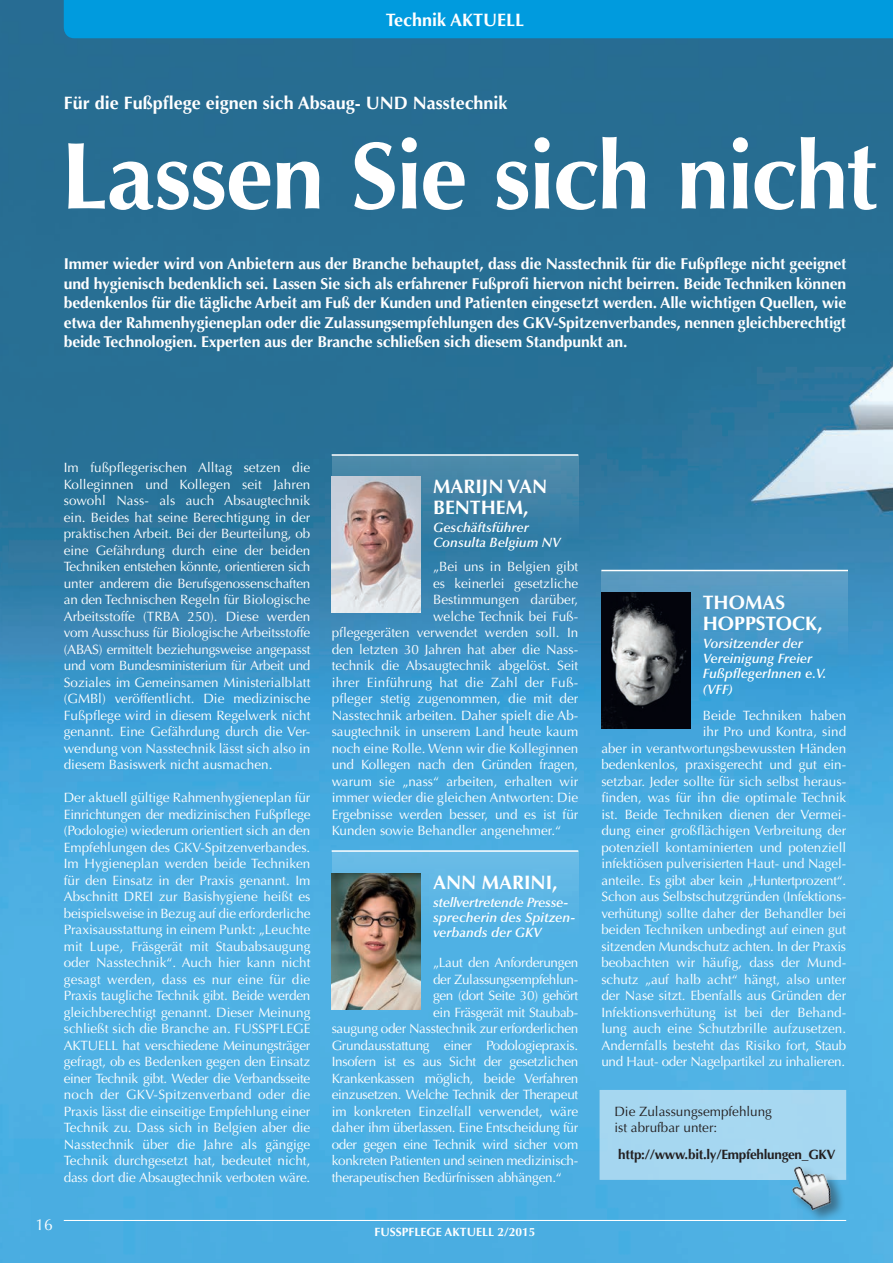
<style>
.page{position:relative;width:893px;height:1263px;background:#fff}
.page>*{position:absolute;margin:0;border:0;box-sizing:border-box;transform-origin:0 0}
.t1{font:700 94.95px "Optima LT Std";letter-spacing:-.025em;color:#fff}
.t2{font:700 19.5px/21px "Optima LT Std";color:#fff}
.t3{font:700 18px "Optima LT Std";color:#fff}
.t4{font:700 15.75px/19.5px "Optima LT Std";letter-spacing:-.01em;color:#fff;text-align:justify}
.t5{font:15.75px "Optima LT Std";color:#fff}
.t6{font:13.5px/16.5px "Optima LT Std";color:#fff;text-align:justify}
.t7{font:13.5px "Optima LT Std";letter-spacing:-.02em;color:#fff}
.t8{font:italic 600 13.5px/15px "Optima LT Std";color:#fff}
.t9{font:13.5px/16.5px "Optima LT Std";color:#231f20}
.t10{font:700 13.5px "Optima LT Std";letter-spacing:-.02em;color:#231f20}
.t11{font:13.5px "Optima LT Std";letter-spacing:.02em;color:#fff}
.t12{font:13.5px "Optima LT Std";letter-spacing:-.025em;color:#fff}
.t13{font:700 12px "Optima LT Std";color:#fff}
</style>
<div class="page">
<img style="left:0;top:0;width:893px;height:1263px">
<div style="left:601px;top:572px;width:247px;height:85px;background:linear-gradient(to bottom,#5f9cc2,#3c98cd)"></div>
<div style="left:332px;top:852px;width:246px;height:85px;background:linear-gradient(to bottom,#6cbce6,#4eafe1)"></div>
<div style="left:64px;top:0;width:829px;height:38px;background:#009bde"></div>
<hr style="left:64px;top:1220px;width:782px;height:1px;background:#fff">
<div style="left:600px;top:1090px;width:246px;height:90px;background:#a6d7f1"></div>
<div style="left:791px;top:1165px;width:54px;height:59px;background:#231f20;opacity:.45"></div>
<img style="left:780px;top:1153px;width:61px;height:71px">
<div style="left:332px;top:456px;width:246px;height:85px;background:linear-gradient(to bottom,#508baa,#317ca5)"></div>
<hr style="left:332px;top:454px;width:246px;height:2px;background:#fff">
<hr style="left:332px;top:850px;width:246px;height:2px;background:#fff">
<hr style="left:601px;top:570px;width:247px;height:1px;background:#fff">
<img style="left:332px;top:476px;width:88px;height:136px">
<img style="left:601px;top:592px;width:89px;height:136px">
<img style="left:332px;top:873px;width:88px;height:136px">
<h3 class="t3" style="left:386px;top:9px;width:88px">Technik AKTUELL</h3>
<h3 class="t3" style="left:64px;top:93px;width:445px">Für die Fußpflege eignen sich Absaug- U ND Nasstechnik</h3>
<h1 class="t1" style="left:61px;top:121px;width:818px">Lassen Sie sich nicht</h1>
<p class="t4" style="left:64px;top:254px;width:784px">Immer wieder wird von Anbietern aus der Branche behauptet, dass die Nasstechnik für die Fußpflege nicht geeignet und hygienisch bedenklich sei. Lassen Sie sich als erfahrener Fußprofi hiervon nicht beirren. Beide Techniken können bedenkenlos für die tägliche Arbeit am Fuß der Kunden und Patienten eingesetzt werden. Alle wichtigen Quellen, wie etwa der Rahmenhygieneplan oder die Zulassungsempfehlungen des GKV-Spitzenverbandes, nennen gleichberechtigt beide Technologien. Experten aus der Branche schließen sich diesem Standpunkt an.</p>
<p class="t6" style="left:64px;top:460px;width:248px">Im fußpflegerischen Alltag setzen die Kolleginnen und Kollegen seit Jahren sowohl Nass- als auch Absaugtechnik ein. Beides hat seine Berechtigung in der praktischen Arbeit. Bei der Beurteilung, ob eine Gefährdung durch eine der beiden Techniken entstehen könnte, orientieren sich unter anderem die Berufsgenossenschaften an den Technischen Regeln für Biologische Arbeitsstoffe (TRBA 250). Diese werden vom Ausschuss für Biologische Arbeitsstoffe (ABAS) ermittelt beziehungsweise angepasst und vom Bundesministerium für Arbeit und Soziales im Gemeinsamen Ministerialblatt (GMBl) veröffentlicht. Die medizinische Fußpflege wird in diesem Regelwerk nicht genannt. Eine Gefährdung durch die Ver&shy;wendung von Nasstechnik lässt sich also in diesem Basiswerk nicht ausmachen.</p>
<p class="t6" style="left:64px;top:790px;width:248px">Der aktuell gültige Rahmenhygieneplan für Einrichtungen der medizinischen Fußpflege (Podologie) wiederum orientiert sich an den Empfehlungen des GKV-Spitzenverbandes.<br>Im Hygieneplan werden beide Techniken für den Einsatz in der Praxis genannt. Im Abschnitt DREI zur Basishygiene heißt es beispielsweise in Bezug auf die erforderliche Praxisausstattung in einem Punkt: „Leuchte mit Lupe, Fräsgerät mit Staubabsaugung oder Nasstechnik“. Auch hier kann nicht gesagt werden, dass es nur eine für die Praxis taugliche Technik gibt. Beide werden gleichberechtigt genannt. Dieser Meinung schließt sich die Branche an. FUSSPFLEGE AKTUELL hat verschiedene Meinungsträger gefragt, ob es Bedenken gegen den Einsatz einer Technik gibt. Weder die Verbandsseite noch der GKV-Spitzenverband oder die Praxis lässt die einseitige Empfehlung einer Technik zu. Dass sich in Belgien aber die Nasstechnik über die Jahre als gängige Technik durchgesetzt hat, bedeutet nicht, dass dort die Absaugtechnik verboten wäre.</p>
<p class="t5" style="left:35px;top:1215px;width:19px">16</p>
<h2 class="t2" style="left:433px;top:476px;width:97px">MariJn van<br>Benth em,</h2>
<p class="t8" style="left:433px;top:520px;width:129px">Geschäftsführer<br>Consulta Belgium NV</p>
<p class="t6" style="left:433px;top:559px;width:147px">„Bei uns in Belgien gibt</p>
<p class="t6" style="left:433px;top:575px;width:147px">es keinerlei gesetzliche</p>
<p class="t6" style="left:433px;top:592px;width:147px">Bestimmungen darüber,</p>
<p class="t6" style="left:433px;top:608px;width:147px">welche Technik bei Fuß-</p>
<p class="t6" style="left:332px;top:625px;width:248px">pflegegeräten verwendet werden soll. In</p>
<p class="t6" style="left:332px;top:641px;width:248px">den letzten 30 Jahren hat aber die Nass-</p>
<p class="t6" style="left:332px;top:658px;width:248px">technik die Absaugtechnik abgelöst. Seit</p>
<p class="t11" style="left:332px;top:674px;width:248px">ihrer Einführung hat die Zahl der Fuß-</p>
<p class="t6" style="left:332px;top:691px;width:248px">pfleger stetig zugenommen, die mit der</p>
<p class="t6" style="left:332px;top:707px;width:248px">Nasstechnik arbeiten. Daher spielt die Ab-</p>
<p class="t6" style="left:332px;top:724px;width:248px">saugtechnik in unserem Land heute kaum</p>
<p class="t6" style="left:332px;top:740px;width:248px">noch eine Rolle. Wenn wir die Kolleginnen</p>
<p class="t6" style="left:332px;top:757px;width:248px">und Kollegen nach den Gründen fragen,</p>
<p class="t6" style="left:332px;top:773px;width:248px">warum sie „nass“ arbeiten, erhalten wir</p>
<p class="t6" style="left:332px;top:790px;width:248px">immer wieder die gleichen Antworten: Die</p>
<p class="t6" style="left:332px;top:806px;width:248px">Ergebnisse werden besser, und es ist für</p>
<p class="t6" style="left:332px;top:823px;width:231px">Kunden sowie Behandler angenehmer.“</p>
<h2 class="t2" style="left:433px;top:872px;width:78px">Ann Marini</h2>
<h2 class="t2" style="left:552px;top:872px;width:7px">,</h2>
<p class="t8" style="left:433px;top:895px;width:144px">stellvertretende Presse&shy;sprecherin des Spitzen&shy;verbands der GKV</p>
<p class="t7" style="left:433px;top:955px;width:147px">„Laut den Anforderungen</p>
<p class="t12" style="left:433px;top:971px;width:147px">der Zulassungsempfehlun-</p>
<p class="t7" style="left:433px;top:988px;width:147px">gen (dort Seite 30) gehört</p>
<p class="t7" style="left:433px;top:1004px;width:147px">ein Fräsgerät mit Staubab-</p>
<p class="t7" style="left:332px;top:1021px;width:248px">saugung oder Nasstechnik zur erforderlichen</p>
<p class="t7" style="left:332px;top:1037px;width:248px">Grundausstattung einer Podologiepraxis.</p>
<p class="t7" style="left:332px;top:1054px;width:248px">Insofern ist es aus Sicht der gesetzlichen</p>
<p class="t7" style="left:332px;top:1070px;width:248px">Krankenkassen möglich, beide Verfahren</p>
<p class="t7" style="left:332px;top:1087px;width:248px">einzusetzen. Welche Technik der Therapeut</p>
<p class="t6" style="left:332px;top:1103px;width:248px">im konkreten Einzelfall verwendet, wäre</p>
<p class="t7" style="left:332px;top:1120px;width:248px">daher ihm überlassen. Eine Entscheidung für</p>
<p class="t7" style="left:332px;top:1136px;width:248px">oder gegen eine Technik wird sicher vom</p>
<p class="t7" style="left:332px;top:1153px;width:248px">konkreten Patienten und seinen medizinisch-</p>
<p class="t7" style="left:332px;top:1169px;width:232px">therapeutischen Bedürfnissen abhängen.“</p>
<p class="t13" style="left:375px;top:1224px;width:14px">FUSSP</p>
<p class="t13" style="left:409px;top:1224px;width:14px">FLEGE</p>
<p class="t13" style="left:445px;top:1224px;width:16px">AKTUELL</p>
<p class="t13" style="left:497px;top:1224px;width:40px">2/2015</p>
<h2 class="t2" style="left:703px;top:592px;width:121px;text-indent:73px">s<br>Ho ppstock,</h2>
<p class="t8" style="left:703px;top:636px;width:125px">Vorsitzender der<br>Vereinigung Freier<br>FußpflegerInnen e.V.</p>
<p class="t8" style="left:703px;top:682px;width:31px">(VFF)</p>
<p class="t6" style="left:601px;top:707px;width:246px;text-align:right">Beide Techniken haben<br>ihr Pro und Kontra, sind<br>aber in verantwortungsbewussten Händen bedenkenlos, praxisgerecht und gut ein&shy;setzbar. Jeder sollte für sich selbst heraus&shy;finden, was für ihn die optimale Technik ist. Beide Techniken dienen der Vermei&shy;dung einer großflächigen Verbreitung der potenziell kontaminierten und potenziell infektiösen pulverisierten Haut- und Nagel&shy;anteile. Es gibt aber kein „Huntertprozent“.<br>Schon aus Selbstschutzgründen (Infektions&shy;verhütung) sollte daher der Behandler bei beiden Techniken unbedingt auf einen gut sitzenden Mundschutz achten. In der Praxis beobachten wir häufig, dass der Mund&shy;schutz „auf halb acht“ hängt, also unter der Nase sitzt. Ebenfalls aus Gründen der Infektionsverhütung ist bei der Behand&shy;lung auch eine Schutzbrille aufzusetzen.<br>Andernfalls besteht das Risiko fort, Staub und Haut- oder Nagelpartikel zu inhalieren.</p>
<h2 class="t2" style="left:703px;top:592px;width:16px">Thoma</h2>
<p class="t9" style="left:614px;top:1103px;width:159px">Die Zulassungsempfehlung ist abrufbar unter:</p>
<p class="t10" style="left:618px;top:1146px;width:219px">http://www.bit.ly/Empfehlungen_GKV</p>
</div>
